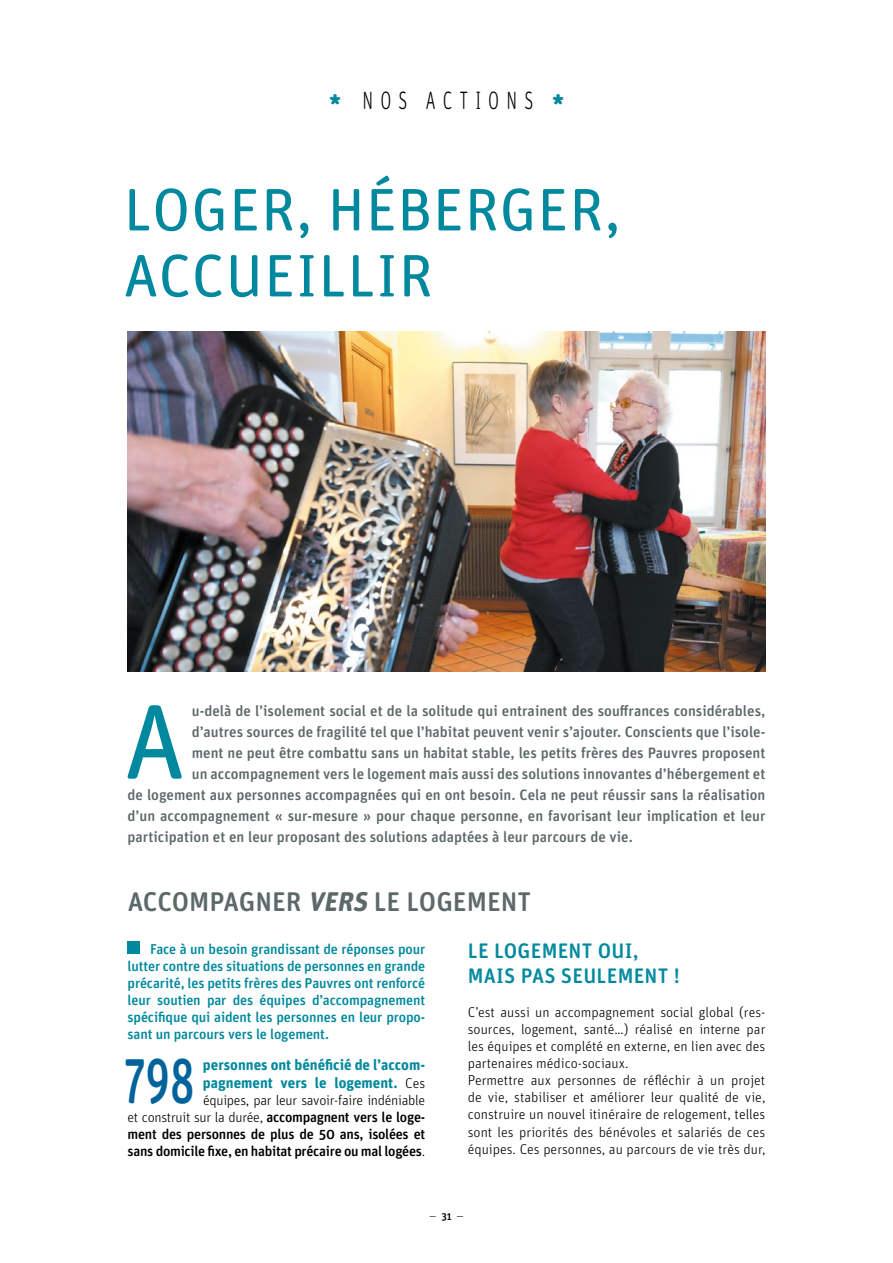
<style>
.page{position:relative;width:893px;height:1263px;background:#fff}
.page>*{position:absolute;margin:0;border:0;box-sizing:border-box;transform-origin:0 0}
.t1{font:106.5px "Unit Rounded OT";color:#00899e}
.t2{font:500 63.3px "Unit Rounded OT";color:#00639c;scale:.69 1}
.t3{font:60px/66px "Unit Rounded OT";letter-spacing:.01em;color:#00899e}
.t4{font:500 27px "Unit Rounded OT";color:#5d6869}
.t5{font:300 25.2px "Unit Rounded OT";letter-spacing:.41em;color:#000;scale:.7 1}
.t6{font:500 21px/25.2px "Unit Rounded OT";letter-spacing:.01em;color:#00899e}
.t7{font:500 15px "Unit Rounded OT";color:#5d6869}
.t8{font:700 15px/18px "Unit Rounded OT";color:#00899e}
.t9{font:300 14.25px/17.1px "Unit Rounded OT";color:#000}
.t10{font:500 14.25px/17.1px "Unit Rounded OT";letter-spacing:-.01em;color:#00899e;text-align:justify}
.t11{font:500 14.25px/17.1px "Unit Rounded OT";letter-spacing:-.02em;color:#000;text-align:justify}
.t12{font:300 10.5px "Unit Rounded OT";color:#000}
.s1{font-weight:900;color:#00899e}
.s2{font-weight:700;font-style:italic}
.s3{font-weight:300;font-size:14.25px;color:#000}
.s4{font-weight:300}
.s5{font-weight:500}
</style>
<div class="page">
<img style="left:128px;top:332px;width:637px;height:340px">
<div style="left:128px;top:941px;width:12px;height:13px;background:#00899e"></div>
<h3 class="t5" style="left:329px;top:86px;width:338px"><span class="s1">*</span> NOS ACTIONS <span class="s1">*</span></h3>
<h3 class="t3" style="left:124px;top:177px;width:499px">LOGER, HÉBERGER,<br>ACCUEILLIR</h3>
<h1 class="t1" style="left:124px;top:679px;width:63px">A</h1>
<p class="t7" style="left:192px;top:701px;width:575px">u-delà de l’isolement social et de la solitude qui entrainent des souffrances considérables,</p>
<p class="t7" style="left:192px;top:722px;width:575px">d’autres sources de fragilité tel que l’habitat peuvent venir s’ajouter. Conscients que l’isole-</p>
<p class="t7" style="left:192px;top:743px;width:575px">ment ne peut être combattu sans un habitat stable, les petits frères des Pauvres proposent</p>
<p class="t7" style="left:192px;top:764px;width:575px">un accompagnement vers le logement mais aussi des solutions innovantes d’hébergement et</p>
<p class="t7" style="left:128px;top:785px;width:639px">de logement aux personnes accompagnées qui en ont besoin. Cela ne peut réussir sans la réalisation</p>
<p class="t7" style="left:128px;top:806px;width:639px">d’un accompagnement « sur-mesure » pour chaque personne, en favorisant leur implication et leur</p>
<p class="t7" style="left:128px;top:827px;width:507px">participation et en leur proposant des solutions adaptées à leur parcours de vie.</p>
<h3 class="t4" style="left:128px;top:886px;width:405px">ACCOMPAGNER <span class="s2">VERS</span> LE LOGEMENT</h3>
<p class="t10" style="left:128px;top:940px;width:299px;text-indent:23px">Face à un besoin grandissant de réponses pour lutter contre des situations de personnes en grande précarité, les petits frères des Pauvres ont renforcé leur soutien par des équipes d’accompagnement spécifique qui aident les personnes en leur propo&shy;sant un parcours vers le logement.</p>
<p class="t8" style="left:203px;top:1055px;width:224px">personnes ont bénéficié de l’accom&shy;pagnement vers le logement. <span class="s3">Ces</span></p>
<p class="t11" style="left:128px;top:1091px;width:299px;text-indent:75px"><span class="s4">équipes, par leur savoir-faire indéniable et construit sur la durée,</span> accompagnent vers le loge&shy;ment des personnes de plus de 50 ans, isolées et sans domicile fixe, en habitat précaire ou mal logées<span class="s4">.</span></p>
<h2 class="t2" style="left:123px;top:1043px;width:105px">798</h2>
<h3 class="t6" style="left:468px;top:937px;width:213px">LE LOGEMENT OUI,<br>MAIS PAS SEULEMENT !</h3>
<p class="t9" style="left:468px;top:1003px;width:299px">C’est aussi un accompagnement social global (res&shy;sources, logement, santé…) réalisé en interne par les équipes et complété en externe, en lien avec des partenaires médico-sociaux.<br>Permettre aux personnes de réfléchir à un projet de vie, stabiliser et améliorer leur qualité de vie, construire un nouvel itinéraire de relogement, telles sont les priorités des bénévoles et salariés de ces équipes. Ces personnes, au parcours de vie très dur,</p>
<p class="t12" style="left:429px;top:1210px;width:36px">— <span class="s5">31</span> —</p>
</div>
